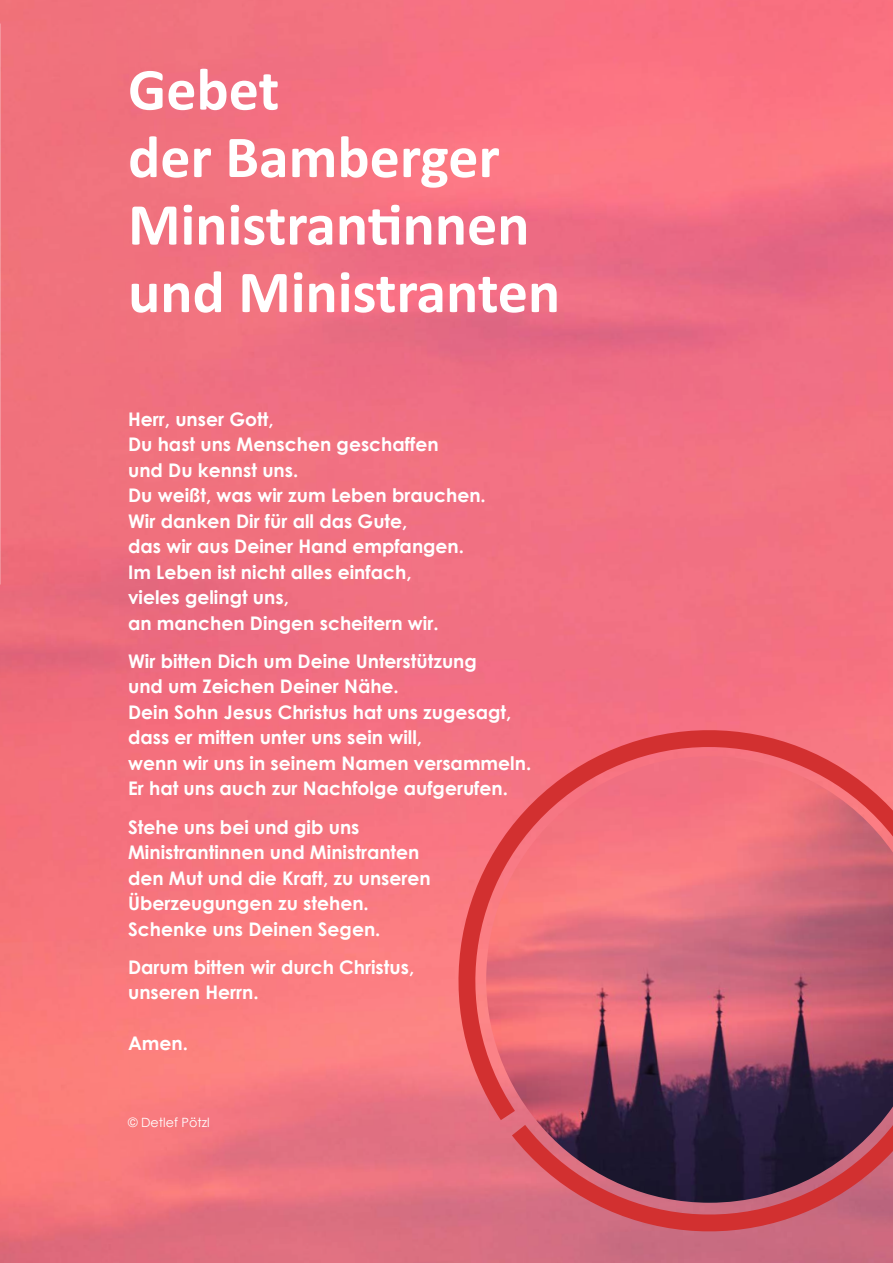
<style>
.page{position:relative;width:893px;height:1263px;background:#fff}
.page>*{position:absolute;margin:0;border:0;box-sizing:border-box;transform-origin:0 0}
.t1{font:700 60px/67.5px "Calibri";color:#fff}
.t2{font:700 18.75px/25.5px "Century Gothic";color:#fff}
.t3{font:12.75px "Century Gothic";color:#fff}
</style>
<div class="page">
<img style="left:0;top:0;width:893px;height:1263px">
<svg style="left:495px;top:1203px;width:398px;height:50px;background:#cd6273"></svg>
<svg style="left:436px;top:708px;width:457px;height:431px;background:#f06b76"></svg>
<img style="left:486px;top:756px;width:407px;height:447px">
<h1 class="t1" style="left:128px;top:56px;width:434px">Gebet<br>der Bamberger<br>Ministrantinnen und Ministranten</h1>
<p class="t2" style="left:128px;top:405px;width:359px">Herr, unser Gott,<br>Du hast uns Menschen geschaffen<br>und Du kennst uns.<br>Du weißt, was wir zum Leben brauchen.<br>Wir danken Dir für all das Gute,<br>das wir aus Deiner Hand empfangen.<br>Im Leben ist nicht alles einfach,<br>vieles gelingt uns,<br>an manchen Dingen scheitern wir.</p>
<p class="t2" style="left:128px;top:648px;width:405px">Wir bitten Dich um Deine Unterstützung<br>und um Zeichen Deiner Nähe.<br>Dein Sohn Jesus Christus hat uns zugesagt, dass er mitten unter uns sein will,<br>wenn wir uns in seinem Namen versammeln.<br>Er hat uns auch zur Nachfolge aufgerufen.</p>
<p class="t2" style="left:128px;top:813px;width:304px">Stehe uns bei und gib uns<br>Ministrantinnen und Ministranten den Mut und die Kraft, zu unseren<br>Überzeugungen zu stehen.<br>Schenke uns Deinen Segen.</p>
<p class="t2" style="left:128px;top:954px;width:288px">Darum bitten wir durch Christus, unseren Herrn.</p>
<p class="t2" style="left:128px;top:1030px;width:61px">Amen.</p>
<p class="t3" style="left:128px;top:1114px;width:83px">© Detlef Pötzl</p>
</div>
